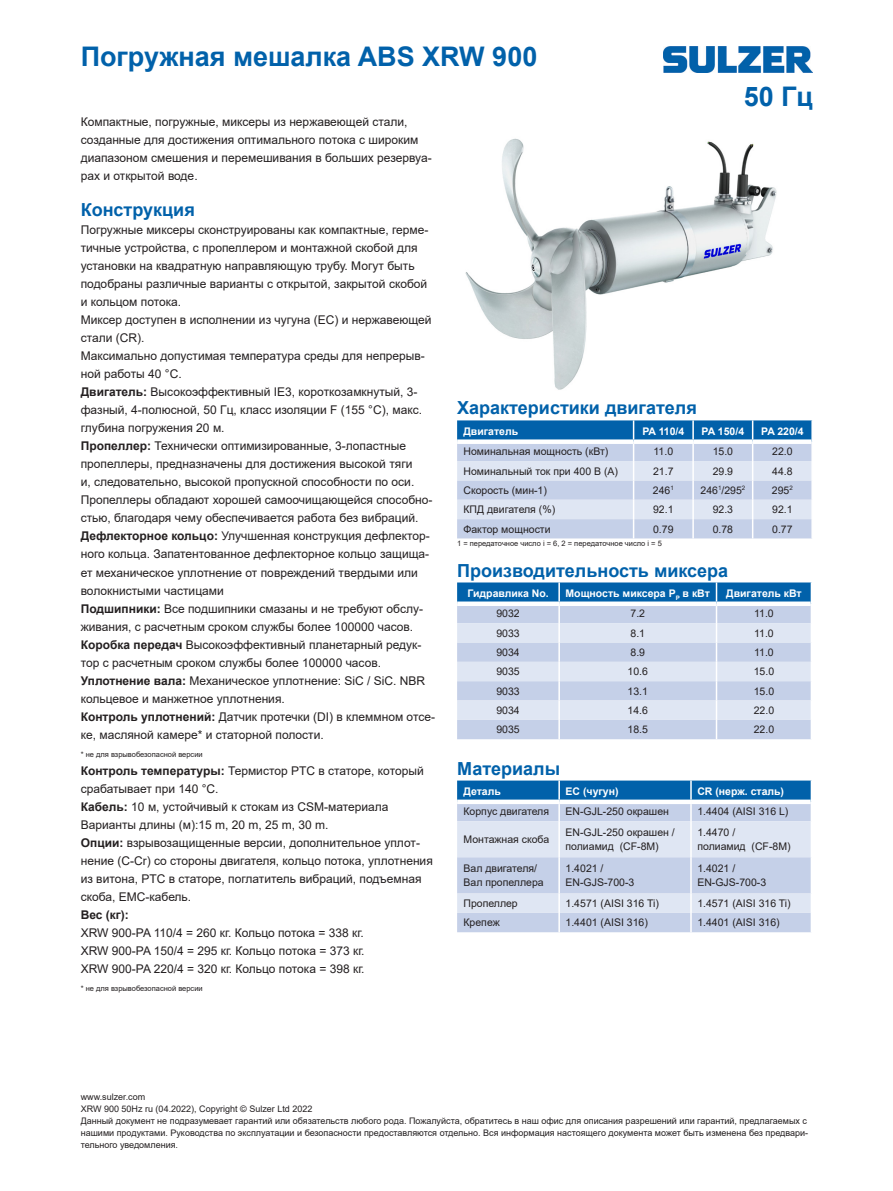
<style>
.page{position:relative;width:893px;height:1191px;background:#fff}
.page>*{position:absolute;margin:0;border:0;box-sizing:border-box;transform-origin:0 0}
.t1{font:700 27px "Arial";color:#0161aa}
.Subtitle{font:700 18px "Arial";color:#0161aa}
.Body_text{font:700 18px "Arial";color:#0161aa}
.Body_text-2{font:12px/18px "Arial";color:#231f20}
.Table_text{font:10.5px/13.5px "Arial";color:#231f20}
.Table_column_title{font:700 10.5px "Arial";color:#fff}
.Disclaimer__black{font:9px/12px "Arial";color:#231f20}
.Body_text-3{font:7.5px "Arial";color:#231f20}
.Footnote{font:7.5px "Arial";color:#231f20}
.s1{font-weight:700}
</style>
<div class="page">
<img style="left:465px;top:138px;width:312px;height:252px">
<img style="left:663px;top:46px;width:149px;height:26px">
<svg style="left:457px;top:420px;width:356px;height:118px;background:#b1c8e3"></svg>
<svg style="left:457px;top:582px;width:355px;height:157px;background:#b9cde5"></svg>
<svg style="left:457px;top:780px;width:355px;height:152px;background:#b8cce5"></svg>
<p class="t1" style="left:81px;top:37px;width:458px">Погружная мешалка ABS XRW 900</p>
<p class="t1" style="left:744px;top:77px;width:71px">50 Гц</p>
<p class="Body_text-2" style="left:81px;top:113px;width:352px">Компактные, погружные, миксеры из нержавеющей стали, созданные для достижения оптимального потока с широким диапазоном смешения и перемешивания в больших резервуа&shy;рах и открытой воде.</p>
<p class="Subtitle" style="left:81px;top:197px;width:116px">Конструкция</p>
<p class="Body_text-2" style="left:81px;top:221px;width:349px">Погружные миксеры сконструированы как компактные, герме&shy;тичные устройства, с пропеллером и монтажной скобой для установки на квадратную направляющую трубу. Могут быть подобраны различные варианты с открытой, закрытой скобой и кольцом потока.</p>
<p class="Body_text-2" style="left:81px;top:311px;width:352px">Миксер доступен в исполнении из чугуна (EC) и нержавеющей стали (CR).<br>Максимально допустимая температура среды для непрерыв&shy;ной работы 40 °C.</p>
<p class="Body_text-2" style="left:81px;top:383px;width:343px"><span class="s1">Двигатель:</span> Высокоэффективный IE3, короткозамкнутый, 3- фазный, 4-полюсной, 50 Гц, класс изоляции F (155 °C), макс. глубина погружения 20 м.</p>
<p class="Body_text-2" style="left:81px;top:437px;width:353px"><span class="s1">Пропеллер:</span> Технически оптимизированные, 3-лопастные пропеллеры, предназначены для достижения высокой тяги<br>и, следовательно, высокой пропускной способности по оси.<br>Пропеллеры обладают хорошей самоочищающейся способно&shy;стью, благодаря чему обеспечивается работа без вибраций.</p>
<p class="Body_text-2" style="left:81px;top:527px;width:351px"><span class="s1">Дефлекторное кольцо:</span> Улучшенная конструкция дефлектор&shy;ного кольца. Запатентованное дефлекторное кольцо защища&shy;ет механическое уплотнение от повреждений твердыми или волокнистыми частицами</p>
<p class="Body_text-2" style="left:81px;top:599px;width:344px"><span class="s1">Подшипники:</span> Все подшипники смазаны и не требуют обслу&shy;живания, с расчетным сроком службы более 100000 часов.</p>
<p class="Body_text-2" style="left:81px;top:635px;width:342px"><span class="s1">Коробка передач</span> Высокоэффективный планетарный редук&shy;тор с расчетным сроком службы более 100000 часов.</p>
<p class="Body_text-2" style="left:81px;top:671px;width:346px"><span class="s1">Уплотнение вала:</span> Механическое уплотнение: SiС / SiС. NBR кольцевое и манжетное уплотнения.</p>
<p class="Body_text-2" style="left:81px;top:707px;width:356px"><span class="s1">Контроль уплотнений:</span> Датчик протечки (DI) в клеммном отсе&shy;ке, масляной камере* и статорной полости.</p>
<p class="Body_text-3" style="left:81px;top:748px;width:123px">* не для взрывобезопасной версии</p>
<p class="Body_text-2" style="left:81px;top:761px;width:344px"><span class="s1">Контроль температуры:</span> Термистор PTC в статоре, который срабатывает при 140 °C.</p>
<p class="Body_text-2" style="left:81px;top:797px;width:309px"><span class="s1">Кабель:</span> 10 м, устойчивый к стокам из CSM-материала</p>
<p class="Body_text-2" style="left:81px;top:815px;width:249px">Варианты длины (м):15 m, 20 m, 25 m, 30 m.</p>
<p class="Body_text-2" style="left:81px;top:833px;width:354px"><span class="s1">Опции:</span> взрывозащищенные версии, дополнительное уплот&shy;нение (C-Cr) со стороны двигателя, кольцо потока, уплотнения из витона, PTC в статоре, поглатитель вибраций, подъемная скоба, EMC-кабель.</p>
<p class="Body_text-2" style="left:81px;top:905px;width:285px"><span class="s1">Вес (кг):<br></span>XRW 900-PA 110/4 = 260 кг. Кольцо потока = 338 кг.<br>XRW 900-PA 150/4 = 295 кг. Кольцо потока = 373 кг.<br>XRW 900-PA 220/4 = 320 кг. Кольцо потока = 398 кг.</p>
<p class="Body_text-3" style="left:81px;top:982px;width:123px">* не для взрывобезопасной версии</p>
<p class="Body_text" style="left:457px;top:395px;width:241px">Характеристики двигателя</p>
<p class="Table_column_title" style="left:463px;top:424px;width:56px">Двигатель</p>
<p class="Table_column_title" style="left:642px;top:424px;width:44px">PA 110/4</p>
<p class="Table_column_title" style="left:702px;top:424px;width:44px">PA 150/4</p>
<p class="Table_column_title" style="left:761px;top:424px;width:44px">PA 220/4</p>
<p class="Table_text" style="left:463px;top:445px;width:146px">Номинальная мощность (кВт)</p>
<p class="Table_text" style="left:653px;top:445px;width:21px">11.0</p>
<p class="Table_text" style="left:713px;top:445px;width:22px">15.0</p>
<p class="Table_text" style="left:772px;top:445px;width:22px">22.0</p>
<p class="Table_text" style="left:463px;top:464px;width:156px">Номинальный ток при 400 В (A)</p>
<p class="Table_text" style="left:653px;top:464px;width:22px">21.7</p>
<p class="Table_text" style="left:713px;top:464px;width:22px">29.9</p>
<p class="Table_text" style="left:772px;top:464px;width:22px">44.8</p>
<p class="Table_text" style="left:463px;top:483px;width:85px">Скорость (мин-1)</p>
<p class="Table_text" style="left:653px;top:483px;width:22px">246<sup>1</sup></p>
<p class="Table_text" style="left:700px;top:483px;width:46px">246<sup>1</sup>/295<sup>2</sup></p>
<p class="Table_text" style="left:772px;top:483px;width:22px">295<sup>2</sup></p>
<p class="Table_text" style="left:463px;top:503px;width:93px">КПД двигателя (%)</p>
<p class="Table_text" style="left:653px;top:503px;width:22px">92.1</p>
<p class="Table_text" style="left:713px;top:503px;width:22px">92.3</p>
<p class="Table_text" style="left:772px;top:503px;width:22px">92.1</p>
<p class="Table_text" style="left:463px;top:522px;width:89px">Фактор мощности</p>
<p class="Table_text" style="left:653px;top:522px;width:22px">0.79</p>
<p class="Table_text" style="left:713px;top:522px;width:22px">0.78</p>
<p class="Table_text" style="left:772px;top:522px;width:22px">0.77</p>
<p class="Footnote" style="left:457px;top:538px;width:206px">1 = передаточное число i = 6, 2 = передаточное число i = 5</p>
<p class="Subtitle" style="left:457px;top:557px;width:273px">Производительность миксера</p>
<p class="Table_column_title" style="left:467px;top:586px;width:83px">Гидравлика No.</p>
<p class="Table_column_title" style="left:566px;top:586px;width:146px">Мощность миксера P<sub>P</sub> в кВт</p>
<p class="Table_column_title" style="left:726px;top:586px;width:77px">Двигатель кВт</p>
<p class="Table_text" style="left:496px;top:607px;width:25px">9032</p>
<p class="Table_text" style="left:630px;top:607px;width:16px">7.2</p>
<p class="Table_text" style="left:754px;top:607px;width:21px">11.0</p>
<p class="Table_text" style="left:496px;top:626px;width:25px">9033</p>
<p class="Table_text" style="left:630px;top:626px;width:16px">8.1</p>
<p class="Table_text" style="left:754px;top:626px;width:21px">11.0</p>
<p class="Table_text" style="left:496px;top:645px;width:25px">9034</p>
<p class="Table_text" style="left:630px;top:645px;width:16px">8.9</p>
<p class="Table_text" style="left:754px;top:645px;width:21px">11.0</p>
<p class="Table_text" style="left:496px;top:665px;width:25px">9035</p>
<p class="Table_text" style="left:628px;top:665px;width:22px">10.6</p>
<p class="Table_text" style="left:754px;top:665px;width:22px">15.0</p>
<p class="Table_text" style="left:496px;top:684px;width:25px">9033</p>
<p class="Table_text" style="left:628px;top:684px;width:22px">13.1</p>
<p class="Table_text" style="left:754px;top:684px;width:22px">15.0</p>
<p class="Table_text" style="left:496px;top:703px;width:25px">9034</p>
<p class="Table_text" style="left:628px;top:703px;width:22px">14.6</p>
<p class="Table_text" style="left:754px;top:703px;width:22px">22.0</p>
<p class="Table_text" style="left:496px;top:723px;width:25px">9035</p>
<p class="Table_text" style="left:628px;top:723px;width:22px">18.5</p>
<p class="Table_text" style="left:754px;top:723px;width:22px">22.0</p>
<p class="Subtitle" style="left:457px;top:755px;width:104px">Материалы</p>
<p class="Table_column_title" style="left:463px;top:784px;width:39px">Деталь</p>
<p class="Table_column_title" style="left:566px;top:784px;width:54px">EC (чугун)</p>
<p class="Table_column_title" style="left:697px;top:784px;width:88px">CR (нерж. сталь)</p>
<p class="Table_text" style="left:463px;top:805px;width:87px">Корпус двигателя</p>
<p class="Table_text" style="left:566px;top:805px;width:105px">EN-GJL-250 окрашен</p>
<p class="Table_text" style="left:697px;top:805px;width:93px">1.4404 (AISI 316 L)</p>
<p class="Table_text" style="left:463px;top:832px;width:87px">Монтажная скоба</p>
<p class="Table_text" style="left:566px;top:825px;width:111px">EN-GJL-250 окрашен / полиамид (CF-8M)</p>
<p class="Table_text" style="left:697px;top:825px;width:95px">1.4470 /<br>полиамид (CF-8M)</p>
<p class="Table_text" style="left:463px;top:862px;width:82px">Вал двигателя/<br>Вал пропеллера</p>
<p class="Table_text" style="left:566px;top:862px;width:70px">1.4021 /<br>EN-GJS-700-3</p>
<p class="Table_text" style="left:697px;top:862px;width:70px">1.4021 /<br>EN-GJS-700-3</p>
<p class="Table_text" style="left:463px;top:896px;width:56px">Пропеллер</p>
<p class="Table_text" style="left:566px;top:896px;width:95px">1.4571 (AISI 316 Ti)</p>
<p class="Table_text" style="left:697px;top:896px;width:95px">1.4571 (AISI 316 Ti)</p>
<p class="Table_text" style="left:463px;top:916px;width:38px">Крепеж</p>
<p class="Table_text" style="left:566px;top:916px;width:84px">1.4401 (AISI 316)</p>
<p class="Table_text" style="left:697px;top:916px;width:84px">1.4401 (AISI 316)</p>
<p class="Disclaimer__black" style="left:81px;top:1090px;width:66px">www.sulzer.com</p>
<p class="Disclaimer__black" style="left:81px;top:1102px;width:233px">XRW 900 50Hz ru (04.2022), Copyright © Sulzer Ltd 2022</p>
<p class="Disclaimer__black" style="left:81px;top:1114px;width:729px">Данный документ не подразумевает гарантий или обязательств любого рода. Пожалуйста, обратитесь в наш офис для описания разрешений или гарантий, предлагаемых с нашими продуктами. Руководства по эксплуатации и безопасности предоставляются отдельно. Вся информация настоящего документа может быть изменена без предвари&shy;тельного уведомления.</p>
</div>
